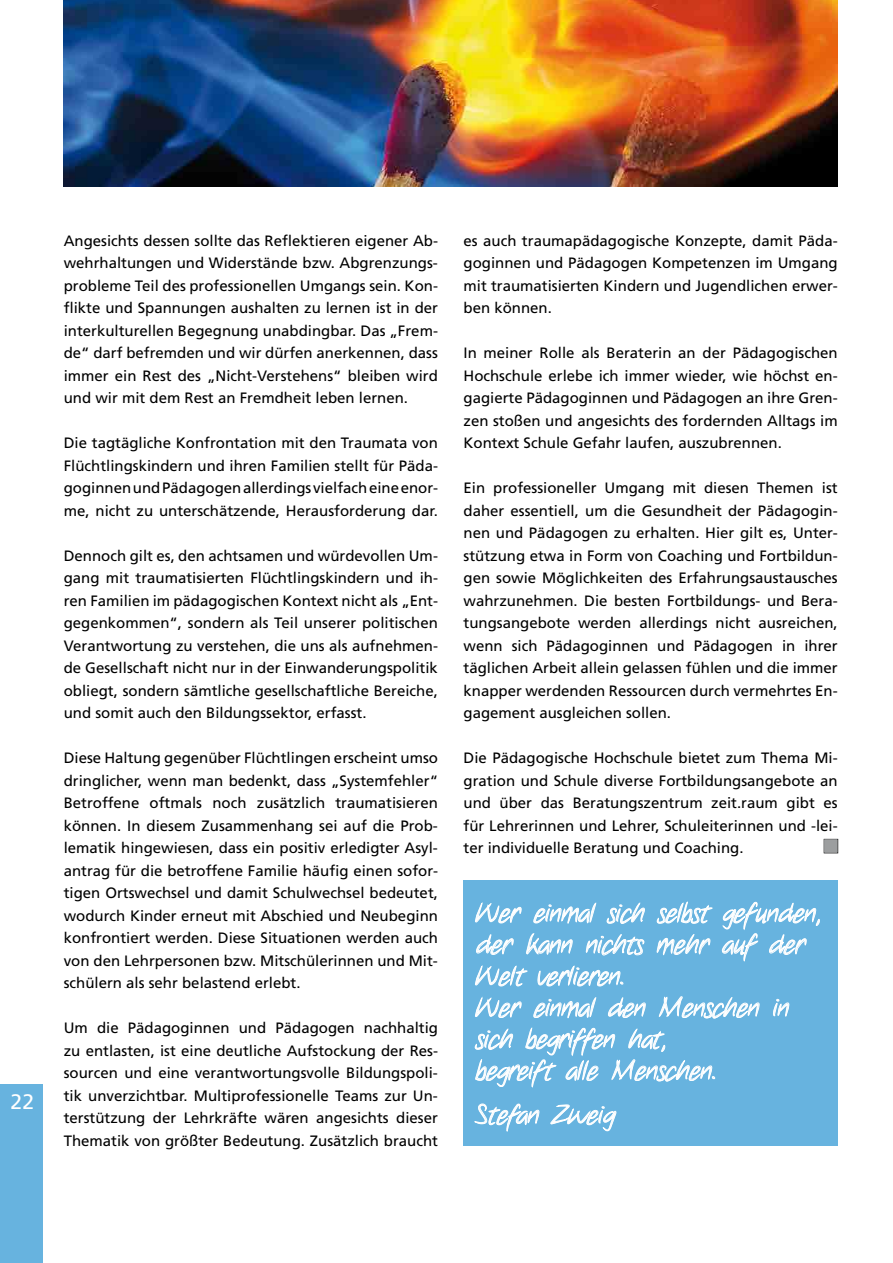
<style>
.page{position:relative;width:893px;height:1263px;background:#fff}
.page>*{position:absolute;margin:0;border:0;box-sizing:border-box;transform-origin:0 0}
.t1{font:27px/31.5px "Notethis";color:#fff}
.t2{font:21px "Frutiger";color:#fff}
.t3{font:15px/22.5px "Frutiger";color:#000;text-align:justify}
</style>
<div class="page">
<div style="left:0;top:1084px;width:43px;height:179px;background:#67b3df"></div>
<img style="left:64px;top:0;width:774px;height:186px">
<div style="left:463px;top:880px;width:375px;height:266px;background:#67b3df"></div>
<svg style="left:475px;top:902px;width:47px;height:22px"></svg>
<svg style="left:533px;top:902px;width:63px;height:22px"></svg>
<svg style="left:606px;top:902px;width:39px;height:22px"></svg>
<svg style="left:657px;top:901px;width:56px;height:23px"></svg>
<svg style="left:476px;top:934px;width:38px;height:21px"></svg>
<svg style="left:526px;top:933px;width:47px;height:22px"></svg>
<svg style="left:585px;top:934px;width:60px;height:22px"></svg>
<svg style="left:656px;top:934px;width:55px;height:21px"></svg>
<svg style="left:722px;top:901px;width:98px;height:60px"></svg>
<svg style="left:475px;top:965px;width:53px;height:22px"></svg>
<svg style="left:537px;top:965px;width:87px;height:22px"></svg>
<svg style="left:475px;top:997px;width:47px;height:21px"></svg>
<svg style="left:533px;top:997px;width:63px;height:21px"></svg>
<svg style="left:608px;top:997px;width:38px;height:21px"></svg>
<svg style="left:659px;top:996px;width:101px;height:23px"></svg>
<svg style="left:773px;top:998px;width:17px;height:19px"></svg>
<svg style="left:474px;top:1027px;width:241px;height:60px"></svg>
<svg style="left:474px;top:1103px;width:66px;height:29px"></svg>
<svg style="left:550px;top:1104px;width:67px;height:27px"></svg>
<svg style="left:824px;top:839px;width:14px;height:14px"></svg>
<h2 class="t2" style="left:11px;top:1089px;width:25px">22</h2>
<p class="t3" style="left:64px;top:229px;width:376px">Angesichts dessen sollte das Reflektieren eigener Ab&shy;wehrhaltungen und Widerstände bzw. Abgrenzungs&shy;probleme Teil des professionellen Umgangs sein. Kon&shy;flikte und Spannungen aushalten zu lernen ist in der interkulturellen Begegnung unabdingbar. Das „Frem&shy;de“ darf befremden und wir dürfen anerkennen, dass immer ein Rest des „Nicht-Verstehens“ bleiben wird und wir mit dem Rest an Fremdheit leben lernen.</p>
<p class="t3" style="left:64px;top:431px;width:376px">Die tagtägliche Konfrontation mit den Traumata von Flüchtlingskindern und ihren Familien stellt für Päda&shy;goginnen und Pädagogen allerdings vielfach eine enor&shy;me, nicht zu unterschätzende, Herausforderung dar.</p>
<p class="t3" style="left:64px;top:544px;width:376px">Dennoch gilt es, den achtsamen und würdevollen Um&shy;gang mit traumatisierten Flüchtlingskindern und ih&shy;ren Familien im pädagogischen Kontext nicht als „Ent&shy;gegenkommen“, sondern als Teil unserer politischen Verantwortung zu verstehen, die uns als aufnehmen&shy;de Gesellschaft nicht nur in der Einwanderungspolitik obliegt, sondern sämtliche gesellschaftliche Bereiche, und somit auch den Bildungssektor, erfasst.</p>
<p class="t3" style="left:64px;top:746px;width:376px">Diese Haltung gegenüber Flüchtlingen erscheint umso dringlicher, wenn man bedenkt, dass „Systemfehler“ Betroffene oftmals noch zusätzlich traumatisieren können. In diesem Zusammenhang sei auf die Prob&shy;lematik hingewiesen, dass ein positiv erledigter Asyl&shy;antrag für die betroffene Familie häufig einen sofor&shy;tigen Ortswechsel und damit Schulwechsel bedeutet, wodurch Kinder erneut mit Abschied und Neubeginn konfrontiert werden. Diese Situationen werden auch von den Lehrpersonen bzw. Mitschülerinnen und Mit&shy;schülern als sehr belastend erlebt.</p>
<p class="t3" style="left:64px;top:1016px;width:376px">Um die Pädagoginnen und Pädagogen nachhaltig zu entlasten, ist eine deutliche Aufstockung der Res&shy;sourcen und eine verantwortungsvolle Bildungspoli&shy;tik unverzichtbar. Multiprofessionelle Teams zur Un&shy;terstützung der Lehrkräfte wären angesichts dieser Thematik von größter Bedeutung. Zusätzlich braucht</p>
<p class="t3" style="left:463px;top:229px;width:376px">es auch traumapädagogische Konzepte, damit Päda&shy;goginnen und Pädagogen Kompetenzen im Umgang mit traumatisierten Kindern und Jugendlichen erwer&shy;ben können.</p>
<p class="t3" style="left:463px;top:341px;width:376px">In meiner Rolle als Beraterin an der Pädagogischen Hochschule erlebe ich immer wieder, wie höchst en&shy;gagierte Pädagoginnen und Pädagogen an ihre Gren&shy;zen stoßen und angesichts des fordernden Alltags im Kontext Schule Gefahr laufen, auszubrennen.</p>
<p class="t3" style="left:463px;top:476px;width:376px">Ein professioneller Umgang mit diesen Themen ist daher essentiell, um die Gesundheit der Pädagogin&shy;nen und Pädagogen zu erhalten. Hier gilt es, Unter&shy;stützung etwa in Form von Coaching und Fortbildun&shy;gen sowie Möglichkeiten des Erfahrungsaustausches wahrzunehmen. Die besten Fortbildungs- und Bera&shy;tungsangebote werden allerdings nicht ausreichen, wenn sich Pädagoginnen und Pädagogen in ihrer täglichen Arbeit allein gelassen fühlen und die immer knapper werdenden Ressourcen durch vermehrtes En&shy;gagement ausgleichen sollen.</p>
<p class="t3" style="left:463px;top:746px;width:376px">Die Pädagogische Hochschule bietet zum Thema Mi&shy;gration und Schule diverse Fortbildungsangebote an und über das Beratungszentrum zeit.raum gibt es für Lehrerinnen und Lehrer, Schuleiterinnen und -lei&shy;ter individuelle Beratung und Coaching.</p>
<h1 class="t1" style="left:476px;top:898px;width:345px">Wer einmal sich selbst gefunden, der kann nichts mehr auf der<br>Welt verlieren.<br>Wer einmal den Menschen in sich begriffen hat,<br>begreift alle Menschen.</h1>
<h1 class="t1" style="left:476px;top:1100px;width:141px">Stefan Zweig</h1>
</div>
